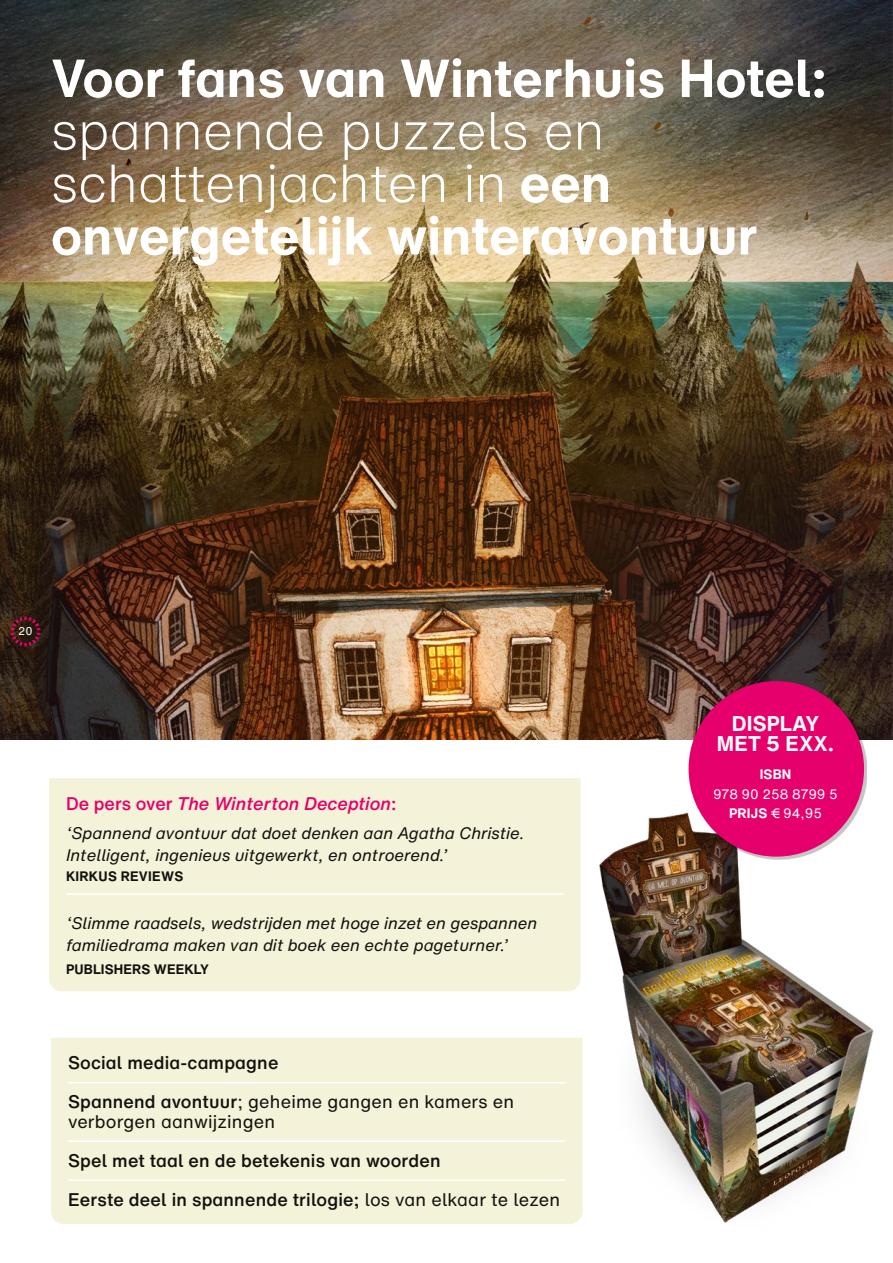
<style>
.page{position:relative;width:893px;height:1263px;background:#fff}
.page>*{position:absolute;margin:0;border:0;box-sizing:border-box;transform-origin:0 0}
.t1{font:300 52.5px/52.5px "Helvetica Now Text";color:#fff}
.t2{font:700 52.5px "Helvetica Now Text";color:#fff}
.t3{font:700 21px/19.5px "Helvetica Now Text";letter-spacing:.01em;color:#fff;text-align:center}
.t4{font:500 18px/39px "Helvetica Now Text";letter-spacing:.01em;color:#12120d}
.t5{font:italic 500 18px "Helvetica Now Text";color:#e6006b}
.t6{font:18px "Helvetica Now Text";letter-spacing:.01em;color:#12120d}
.t7{font:italic 16.5px/22.5px "Helvetica Now Text";color:#12120d}
.t8{font:700 13.5px "Helvetica Now Text";letter-spacing:.01em;color:#12120d}
.t9{font:13.5px/19.5px "Helvetica Now Text";color:#fff;text-align:center}
.t10{font:700 13.5px "Helvetica Now Text";color:#fff}
.t11{font:11.25px "Helvetica Now Text";color:#fff}
.s1{font-weight:700}
.s2{font-style:normal}
.s3{font-weight:400}
</style>
<div class="page">
<img style="left:0;top:0;width:893px;height:740px">
<div style="left:49px;top:778px;width:505px;height:213px;background:#f4f2d9"></div>
<hr style="left:66px;top:893px;width:497px;height:2px;background:#fff">
<div style="left:51px;top:1038px;width:503px;height:186px;background:#f4f2d9"></div>
<hr style="left:68px;top:1082px;width:498px;height:1px;background:#fff">
<hr style="left:68px;top:1140px;width:498px;height:2px;background:#fff">
<hr style="left:68px;top:1179px;width:498px;height:2px;background:#fff">
<img style="left:554px;top:778px;width:320px;height:446px">
<div style="left:690px;top:683px;width:177px;height:176px;background:#12120d;opacity:.25"></div>
<div style="left:688px;top:681px;width:176px;height:176px;background:#e6006b;border-radius:50%"></div>
<svg style="left:11px;top:617px;width:29px;height:29px"></svg>
<h1 class="t2" style="left:51px;top:39px;width:777px">Voor fans van Winterhuis Hotel:</h1>
<h1 class="t1" style="left:51px;top:103px;width:708px">spannende puzzels en schattenjachten in <span class="s1">een onvergetelijk winteravontuur</span></h1>
<p class="t11" style="left:18px;top:622px;width:16px">20</p>
<p class="t5" style="left:66px;top:789px;width:332px"><span class="s2">De pers over</span> The Winterton Deception<span class="s2">:</span></p>
<p class="t7" style="left:66px;top:821px;width:460px">‘Spannend avontuur dat doet denken aan Agatha Christie.<br>Intelligent, ingenieus uitgewerkt, en ontroerend.’</p>
<p class="t8" style="left:66px;top:866px;width:119px">KIRKUS REVIEWS</p>
<p class="t7" style="left:66px;top:911px;width:473px">‘Slimme raadsels, wedstrijden met hoge inzet en gespannen familiedrama maken van dit boek een echte pageturner.’</p>
<p class="t8" style="left:66px;top:959px;width:145px">PUBLISHERS WEEKLY</p>
<p class="t4" style="left:68px;top:1043px;width:447px">Social media-campagne<br>Spannend avontuur<span class="s3">; geheime gangen en kamers en</span></p>
<p class="t6" style="left:68px;top:1108px;width:209px">verborgen aanwijzingen</p>
<p class="t4" style="left:68px;top:1140px;width:494px">Spel met taal en de betekenis van woorden<br>Eerste deel in spannende trilogie; <span class="s3">los van elkaar te lezen</span></p>
<p class="t3" style="left:717px;top:713px;width:119px">DISPLAY<br>MET 5 EXX.</p>
<p class="t10" style="left:760px;top:764px;width:33px">ISBN</p>
<p class="t9" style="left:713px;top:784px;width:126px">978 90 258 8799 5<br><span class="s1">PRIJS</span> € 94,95</p>
</div>
